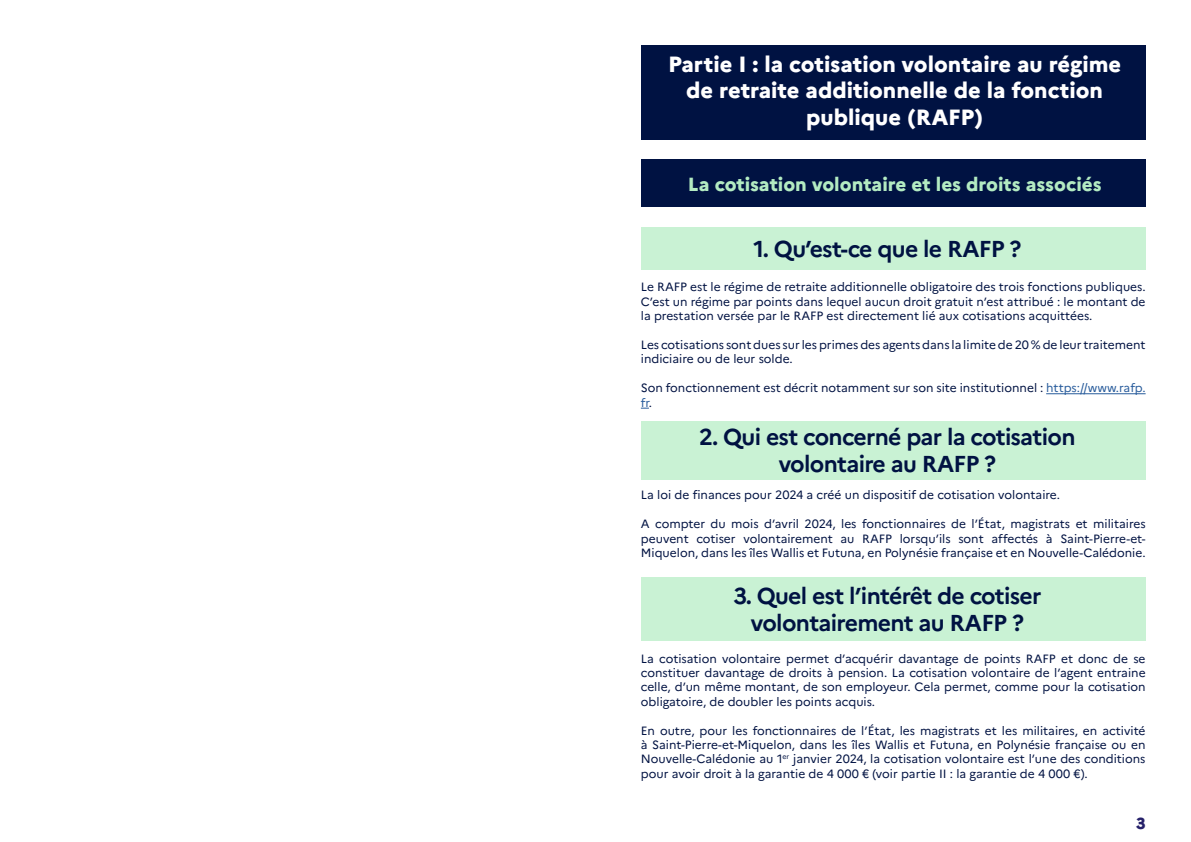
<style>
.page{position:relative;width:1191px;height:842px;background:#fff}
.page>*{position:absolute;margin:0;border:0;box-sizing:border-box;transform-origin:0 0}
.titre_page_16pt{font:700 23px/27.6px "Marianne";letter-spacing:-.03em;color:#001242;text-align:center}
.t1{font:800 22px/26.4px "Marianne";color:#fff;text-align:center}
.t2{font:800 19px "Marianne";color:#b3ebc2}
.t3{font:800 16px "Marianne";color:#26216a}
.courant{font:12px/14.4px "Marianne";color:#001242;text-align:justify}
.s1{color:#275b9b}
</style>
<div class="page">
<hr style="left:1046px;top:393px;width:99px;height:1px;background:#275b9b">
<div style="left:641px;top:227px;width:504px;height:43px;background:#c9f2d4"></div>
<div style="left:641px;top:159px;width:504px;height:47px;background:#001242"></div>
<div style="left:641px;top:45px;width:504px;height:94px;background:#001242"></div>
<div style="left:641px;top:421px;width:504px;height:58px;background:#c9f2d4"></div>
<div style="left:641px;top:577px;width:504px;height:64px;background:#c9f2d4"></div>
<p class="t1" style="left:668px;top:49px;width:454px">Partie I : la cotisation volontaire au régime de retraite additionnelle de la fonction publique (RAFP)</p>
<p class="t2" style="left:687px;top:169px;width:415px">La cotisation volontaire et les droits associés</p>
<p class="titre_page_16pt" style="left:753px;top:234px;width:269px">1. Qu’est-ce que le RAFP ?</p>
<p class="courant" style="left:641px;top:279px;width:506px">Le RAFP est le régime de retraite additionnelle obligatoire des trois fonctions publiques.<br>C’est un régime par points dans lequel aucun droit gratuit n’est attribué : le montant de la prestation versée par le RAFP est directement lié aux cotisations acquittées.</p>
<p class="courant" style="left:641px;top:337px;width:506px">Les cotisations sont dues sur les primes des agents dans la limite de 20 % de leur traitement indiciaire ou de leur solde.</p>
<p class="courant" style="left:641px;top:380px;width:506px">Son fonctionnement est décrit notamment sur son site institutionnel : <span class="s1">https://www.rafp. fr</span>.</p>
<p class="titre_page_16pt" style="left:699px;top:421px;width:378px">2. Qui est concerné par la cotisation volontaire au RAFP ?</p>
<p class="courant" style="left:641px;top:487px;width:421px">La loi de finances pour 2024 a créé un dispositif de cotisation volontaire.</p>
<p class="courant" style="left:641px;top:516px;width:506px">A compter du mois d’avril 2024, les fonctionnaires de l’État, magistrats et militaires peuvent cotiser volontairement au RAFP lorsqu’ils sont affectés à Saint-Pierre-et-Miquelon, dans les îles Wallis et Futuna, en Polynésie française et en Nouvelle-Calédonie.</p>
<p class="titre_page_16pt" style="left:733px;top:580px;width:309px">3. Quel est l’intérêt de cotiser volontairement au RAFP ?</p>
<p class="courant" style="left:641px;top:650px;width:506px">La cotisation volontaire permet d’acquérir davantage de points RAFP et donc de se constituer davantage de droits à pension. La cotisation volontaire de l’agent entraine celle, d’un même montant, de son employeur. Cela permet, comme pour la cotisation obligatoire, de doubler les points acquis.</p>
<p class="courant" style="left:641px;top:722px;width:506px">En outre, pour les fonctionnaires de l’État, les magistrats et les militaires, en activité à Saint-Pierre-et-Miquelon, dans les îles Wallis et Futuna, en Polynésie française ou en Nouvelle-Calédonie au 1<sup>er</sup> janvier 2024, la cotisation volontaire est l’une des conditions pour avoir droit à la garantie de 4 000 € (voir partie II : la garantie de 4 000 €).</p>
<h3 class="t3" style="left:1136px;top:811px;width:11px">3</h3>
</div>
